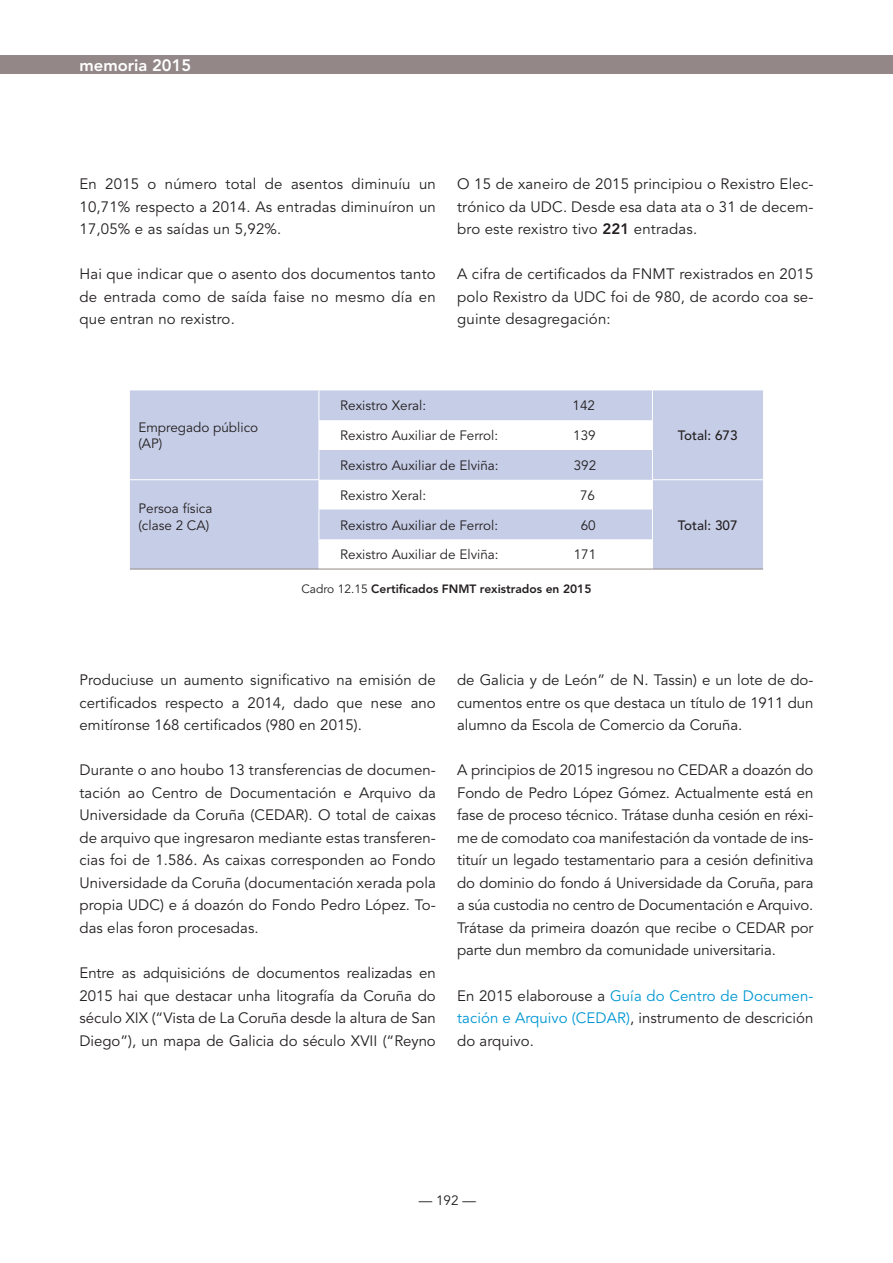
<style>
.page{position:relative;width:893px;height:1263px;background:#fff}
.page>*{position:absolute;margin:0;border:0;box-sizing:border-box;transform-origin:0 0}
.t1{font:800 16.5px "Avenir LT Std";color:#fff}
.t2{font:15px/22.5px "Avenir";letter-spacing:.005em;color:#231f20;text-align:justify}
.t3{font:13.5px/16.2px "Avenir";color:#231f20}
.t4{font:500 13.5px "Avenir";color:#231f20}
.t5{font:800 12px "Avenir LT Std";color:#231f20}
.s1{font-weight:800}
.s2{font-family:"Avenir";font-weight:400}
.s3{color:#0097d3}
</style>
<div class="page">
<div style="left:0;top:55px;width:893px;height:19px;background:#938887"></div>
<div style="left:130px;top:390px;width:633px;height:89px;background:#c6cde7"></div>
<svg style="left:320px;top:390px;width:332px;height:90px;fill:#c6cde7"></svg>
<svg style="left:130px;top:480px;width:633px;height:89px;fill:#c6cde7"></svg>
<hr style="left:319px;top:390px;width:1px;height:30px;background:#fff">
<hr style="left:319px;top:420px;width:1px;height:30px;background:#fff">
<svg style="left:319px;top:450px;width:1px;height:59px"></svg>
<hr style="left:319px;top:509px;width:1px;height:30px;background:#fff">
<hr style="left:319px;top:539px;width:1px;height:30px;background:#fff">
<hr style="left:652px;top:390px;width:1px;height:30px;background:#fff">
<hr style="left:652px;top:420px;width:1px;height:30px;background:#fff">
<svg style="left:652px;top:450px;width:1px;height:59px"></svg>
<hr style="left:652px;top:509px;width:1px;height:30px;background:#fff">
<hr style="left:652px;top:539px;width:1px;height:30px;background:#fff">
<hr style="left:319px;top:569px;width:333px;height:1px;background:#938887">
<hr style="left:652px;top:569px;width:111px;height:1px;background:#938887">
<hr style="left:130px;top:569px;width:189px;height:1px;background:#938887">
<p class="t1" style="left:80px;top:55px;width:113px">memoria 2015</p>
<p class="t2" style="left:80px;top:173px;width:358px">En 2015 o número total de asentos diminuíu un 10,71% respecto a 2014. As entradas diminuíron un 17,05% e as saídas un 5,92%.</p>
<p class="t2" style="left:80px;top:263px;width:358px">Hai que indicar que o asento dos documentos tanto de entrada como de saída faise no mesmo día en que entran no rexistro.</p>
<p class="t2" style="left:457px;top:173px;width:358px">O 15 de xaneiro de 2015 principiou o Rexistro Elec&shy;trónico da UDC. Desde esa data ata o 31 de decem&shy;bro este rexistro tivo <span class="s1">221</span> entradas.</p>
<p class="t2" style="left:457px;top:263px;width:358px">A cifra de certificados da FNMT rexistrados en 2015 polo Rexistro da UDC foi de 980, de acordo coa se&shy;guinte desagregación:</p>
<p class="t3" style="left:138px;top:420px;width:121px">Empregado público (AP)</p>
<p class="t3" style="left:138px;top:501px;width:75px">Persoa física (clase 2 CA)</p>
<p class="t3" style="left:340px;top:398px;width:87px">Rexistro Xeral:</p>
<p class="t3" style="left:573px;top:398px;width:24px">142</p>
<p class="t3" style="left:340px;top:428px;width:159px">Rexistro Auxiliar de Ferrol:</p>
<p class="t3" style="left:573px;top:428px;width:24px">139</p>
<p class="t4" style="left:678px;top:428px;width:61px">Total: 673</p>
<p class="t3" style="left:340px;top:458px;width:160px">Rexistro Auxiliar de Elviña:</p>
<p class="t3" style="left:574px;top:458px;width:24px">392</p>
<p class="t3" style="left:340px;top:487px;width:87px">Rexistro Xeral:</p>
<p class="t3" style="left:580px;top:487px;width:17px">76</p>
<p class="t3" style="left:340px;top:517px;width:159px">Rexistro Auxiliar de Ferrol:</p>
<p class="t3" style="left:581px;top:517px;width:17px">60</p>
<p class="t4" style="left:678px;top:517px;width:61px">Total: 307</p>
<p class="t3" style="left:340px;top:547px;width:160px">Rexistro Auxiliar de Elviña:</p>
<p class="t3" style="left:574px;top:547px;width:24px">171</p>
<p class="t5" style="left:301px;top:581px;width:291px"><span class="s2">Cadro 12.15</span> Certificados FNMT rexistrados en 2015</p>
<p class="t2" style="left:80px;top:669px;width:358px">Produciuse un aumento significativo na emisión de certificados respecto a 2014, dado que nese ano emitíronse 168 certificados (980 en 2015).</p>
<p class="t2" style="left:80px;top:759px;width:358px">Durante o ano houbo 13 transferencias de documen&shy;tación ao Centro de Documentación e Arquivo da Universidade da Coruña (CEDAR). O total de caixas de arquivo que ingresaron mediante estas transferen&shy;cias foi de 1.586. As caixas corresponden ao Fondo Universidade da Coruña (documentación xerada pola propia UDC) e á doazón do Fondo Pedro López. To&shy;das elas foron procesadas.</p>
<p class="t2" style="left:80px;top:962px;width:358px">Entre as adquisicións de documentos realizadas en 2015 hai que destacar unha litografía da Coruña do século XIX (“Vista de La Coruña desde la altura de San Diego”), un mapa de Galicia do século XVII (“Reyno</p>
<p class="t2" style="left:457px;top:669px;width:358px">de Galicia y de León” de N. Tassin) e un lote de do&shy;cumentos entre os que destaca un título de 1911 dun alumno da Escola de Comercio da Coruña.</p>
<p class="t2" style="left:457px;top:759px;width:358px">A principios de 2015 ingresou no CEDAR a doazón do Fondo de Pedro López Gómez. Actualmente está en fase de proceso técnico. Trátase dunha cesión en réxi&shy;me de comodato coa manifestación da vontade de ins&shy;tituír un legado testamentario para a cesión definitiva do dominio do fondo á Universidade da Coruña, para a súa custodia no centro de Documentación e Arquivo.<br>Trátase da primeira doazón que recibe o CEDAR por parte dun membro da comunidade universitaria.</p>
<p class="t2" style="left:457px;top:984px;width:358px">En 2015 elaborouse a <span class="s3">Guía do Centro de Documen&shy;tación e Arquivo (CEDAR)</span>, instrumento de descrición do arquivo.</p>
<p class="t3" style="left:419px;top:1193px;width:59px">— 192 —</p>
</div>
